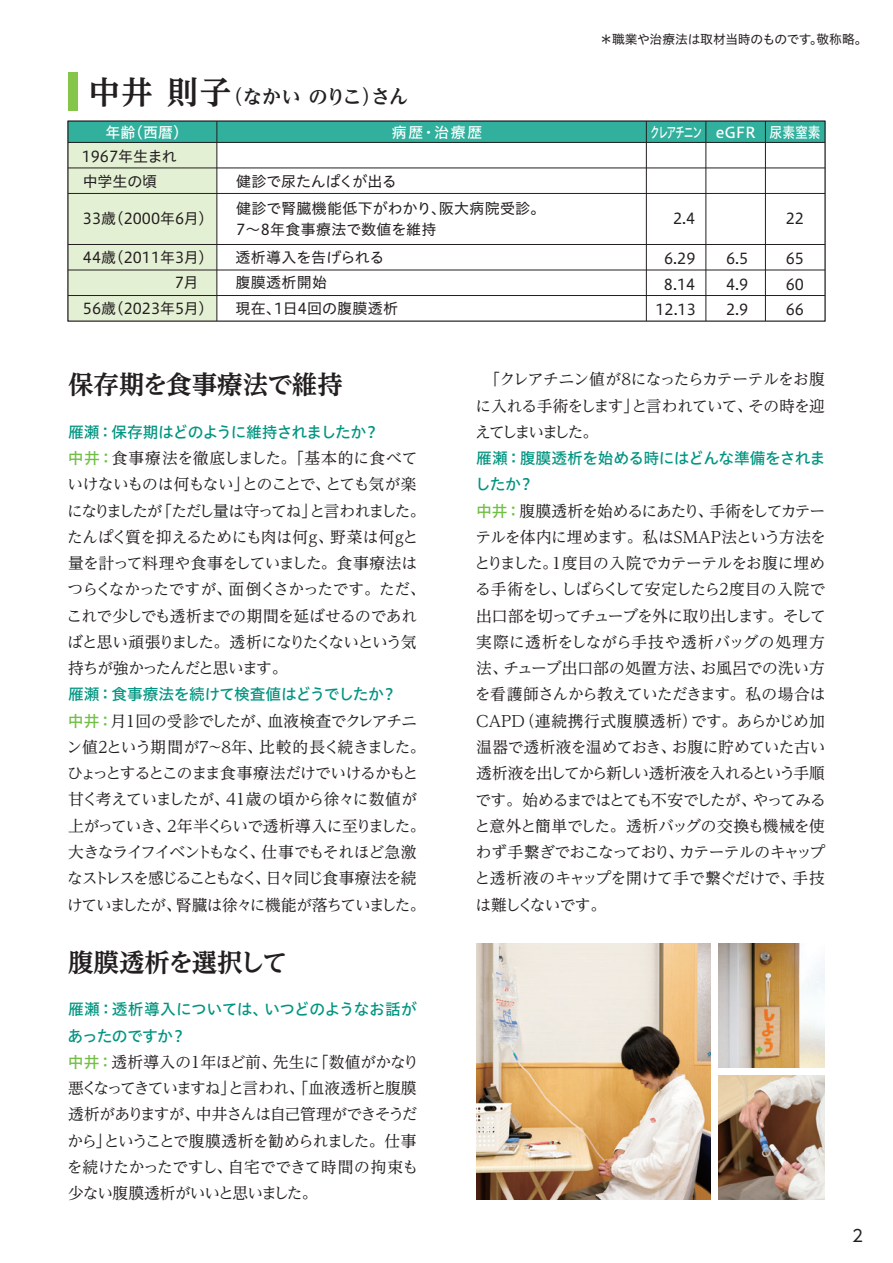
<style>
.page{position:relative;width:893px;height:1263px;background:#fff}
.page>*{position:absolute;margin:0;border:0;box-sizing:border-box;transform-origin:0 0}
.t1{font:700 25.5px "UD Reimin Pro";color:#231f20}
.t2{font:700 25.5px "UD Reimin Pro";letter-spacing:-.035em;color:#231f20}
.t3{font:700 19.5px "UD Reimin Pro";letter-spacing:-.06em;color:#231f20}
.t4{font:16.5px "UD Shin Go Pro";color:#231f20}
.t5{font:15.75px/26.2px "UD Reimin Pro";letter-spacing:-.055em;color:#231f20}
.t6{font:15.75px/26.2px "Hiragino UD Sans Std W5";letter-spacing:-.04em;color:#009581}
.t7{font:15px/25.3px "Hiragino UD Sans Std W4";color:#231f20}
.t8{font:15px/25.3px "Hiragino UD Sans Std W4";letter-spacing:.02em;color:#231f20}
.t9{font:15px "Hiragino UD Sans Std W5";color:#fff}
.t10{font:15px "Hiragino UD Sans Std W5";color:#fff;scale:.65 1}
.t11{font:12.75px "Hiragino UD Sans Std W4";letter-spacing:-.02em;color:#231f20}
.s1{font-size:31.5px}
.s2{font-family:"Hiragino UD Sans Std W5";color:#71bf44}
.s3{font-family:"Koz Go Pr 6 N"}
</style>
<div class="page">
<img style="left:476px;top:944px;width:234px;height:255px">
<img style="left:719px;top:1076px;width:106px;height:123px">
<div style="left:68px;top:121px;width:149px;height:200px;background:#e4f0d4"></div>
<div style="left:68px;top:121px;width:757px;height:21px;background:#31b09d"></div>
<div style="left:68px;top:121px;width:757px;height:200px;border:1px solid #231f20"></div>
<hr style="left:68px;top:168px;width:757px;height:1px;background:#231f20">
<hr style="left:68px;top:193px;width:757px;height:1px;background:#231f20">
<hr style="left:68px;top:244px;width:757px;height:1px;background:#231f20">
<hr style="left:68px;top:295px;width:757px;height:1px;background:#231f20">
<hr style="left:68px;top:270px;width:757px;height:1px;background:#231f20">
<hr style="left:765px;top:121px;width:1px;height:200px;background:#231f20">
<hr style="left:706px;top:121px;width:1px;height:200px;background:#231f20">
<hr style="left:217px;top:121px;width:1px;height:200px;background:#231f20">
<hr style="left:646px;top:121px;width:1px;height:200px;background:#231f20">
<div style="left:68px;top:72px;width:10px;height:38px;background:#85c549"></div>
<hr style="left:68px;top:142px;width:757px;height:1px;background:#231f20">
<img style="left:719px;top:944px;width:106px;height:123px">
<p class="t11" style="left:600px;top:30px;width:269px">＊職業や治療法は取材当時のものです。敬称略。</p>
<p class="t3" style="left:89px;top:80px;width:322px"><span class="s1">中井 則子</span>（なかい のりこ）さん</p>
<p class="t9" style="left:106px;top:121px;width:84px">年齢（西暦）</p>
<p class="t9" style="left:392px;top:121px;width:92px">病歴・治療歴</p>
<p class="t9" style="left:716px;top:121px;width:106px">eGFR 尿素窒素</p>
<p class="t7" style="left:82px;top:142px;width:97px">1967年生まれ中学生の頃</p>
<p class="t7" style="left:83px;top:204px;width:124px">33歳(2000年6月)</p>
<p class="t7" style="left:83px;top:244px;width:124px">44歳(2011年3月)</p>
<p class="t7" style="left:83px;top:295px;width:124px">56歳(2023年5月)</p>
<p class="t10" style="left:650px;top:121px;width:82px">クレアチニン</p>
<p class="t7" style="left:236px;top:168px;width:162px">健診で尿たんぱくが出る</p>
<p class="t8" style="left:236px;top:197px;width:311px;line-height:21px">健診で腎臓機能低下がわかり、阪大病院受診。<br>7～8年食事療法で数値を維持</p>
<p class="t7" style="left:673px;top:205px;width:24px">2.4</p>
<p class="t7" style="left:786px;top:205px;width:20px">22</p>
<p class="t8" style="left:236px;top:244px;width:164px">透析導入を告げられる腹膜透析開始<br>現在、1日4回の腹膜透析</p>
<p class="t7" style="left:664px;top:245px;width:33px">6.29</p>
<p class="t7" style="left:786px;top:245px;width:20px">65</p>
<p class="t7" style="left:726px;top:245px;width:24px">6.5</p>
<p class="t7" style="left:664px;top:270px;width:33px">8.14</p>
<p class="t7" style="left:726px;top:270px;width:24px">4.9</p>
<p class="t7" style="left:786px;top:270px;width:20px">60</p>
<p class="t7" style="left:655px;top:296px;width:42px">12.13</p>
<p class="t7" style="left:726px;top:296px;width:24px">2.9</p>
<p class="t7" style="left:786px;top:296px;width:20px">66</p>
<h1 class="t1" style="left:68px;top:363px;width:276px">保存期を食事療法で維持</h1>
<p class="t6" style="left:68px;top:418px;width:313px">雁瀬：保存期はどのように維持されましたか？</p>
<p class="t5" style="left:67px;top:444px;width:360px"><span class="s2">中井：</span>食事療法を徹底しました。「基本的に食べていけないものは何もない」とのことで、とても気が楽になりましたが「ただし量は守ってね」と言われました。たんぱく質を抑えるためにも肉は何g、野菜は何gと量を計って料理や食事をしていました。食事療法はつらくなかったですが、面倒くさかったです。ただ、これで少しでも透析までの期間を延ばせるのであればと思い頑張りました。透析になりたくないという気持ちが強かったんだと思います。</p>
<p class="t6" style="left:68px;top:680px;width:330px">雁瀬：食事療法を続けて検査値はどうでしたか？</p>
<p class="t5" style="left:67px;top:707px;width:360px"><span class="s2">中井：</span>月1回の受診でしたが、血液検査でクレアチニン値2という期間が7～8年、比較的長く続きました。ひょっとするとこのまま食事療法だけでいけるかもと甘く考えていましたが、41歳の頃から徐々に数値が上がっていき、2年半くらいで透析導入に至りました。大きなライフイベントもなく、仕事でもそれほど急激なストレスを感じることもなく、日々同じ食事療法を続けていましたが、腎臓は徐々に機能が落ちていました。</p>
<h1 class="t2" style="left:68px;top:941px;width:221px">腹膜透析を選択して</h1>
<p class="t6" style="left:68px;top:995px;width:351px">雁瀬：透析導入については、いつどのようなお話があったのですか？</p>
<p class="t5" style="left:67px;top:1048px;width:354px"><span class="s2">中井：</span>透析導入の1年ほど前、先生に「数値がかなり悪くなってきていますね」と言われ、「血液透析と腹膜透析がありますが、中井さんは自己管理ができそうだから」ということで腹膜透析を勧められました。仕事を続けたかったですし、自宅でできて時間の拘束も少ない腹膜透析がいいと思いました。</p>
<p class="t5" style="left:475px;top:366px;width:351px;text-align:justify">　「クレアチニン値が8になったらカテーテルをお腹に入れる手術をします」と言われていて、その時を迎えてしまいました。</p>
<p class="t6" style="left:475px;top:444px;width:352px">雁瀬：腹膜透析を始める時にはどんな準備をされましたか？</p>
<p class="t5" style="left:475px;top:497px;width:353px;text-align:justify"><span class="s2">中井：</span>腹膜透析を始めるにあたり、手術をしてカテーテルを体内に埋めます。私はSMAP法という方法をとりました。1度目の入院でカテーテルをお腹に埋める手術をし、しばらくして安定したら2度目の入院で出口部を切ってチューブを外に取り出します。そして実際に透析をしながら手技や透析バッグの処理方法、チューブ出口部の処置方法、お風呂での洗い方を看護師さんから教えていただきます。私の場合はCAPD（連続携行式腹膜透析）です。あらかじめ加温器で透析液を温めておき、お腹に貯めていた古い透析液を出してから新しい透析<span class="s3">液</span>を入れるという手順です。始めるまではとても不安でしたが、やってみると意外と簡単でした。透析バッグの交換も機械を使わず手繋ぎでおこなっており、カテーテルのキャップと透析液のキャップを開けて手で繋ぐだけで、手技は難しくないです。</p>
<p class="t4" style="left:852px;top:1222px;width:12px">2</p>
</div>
